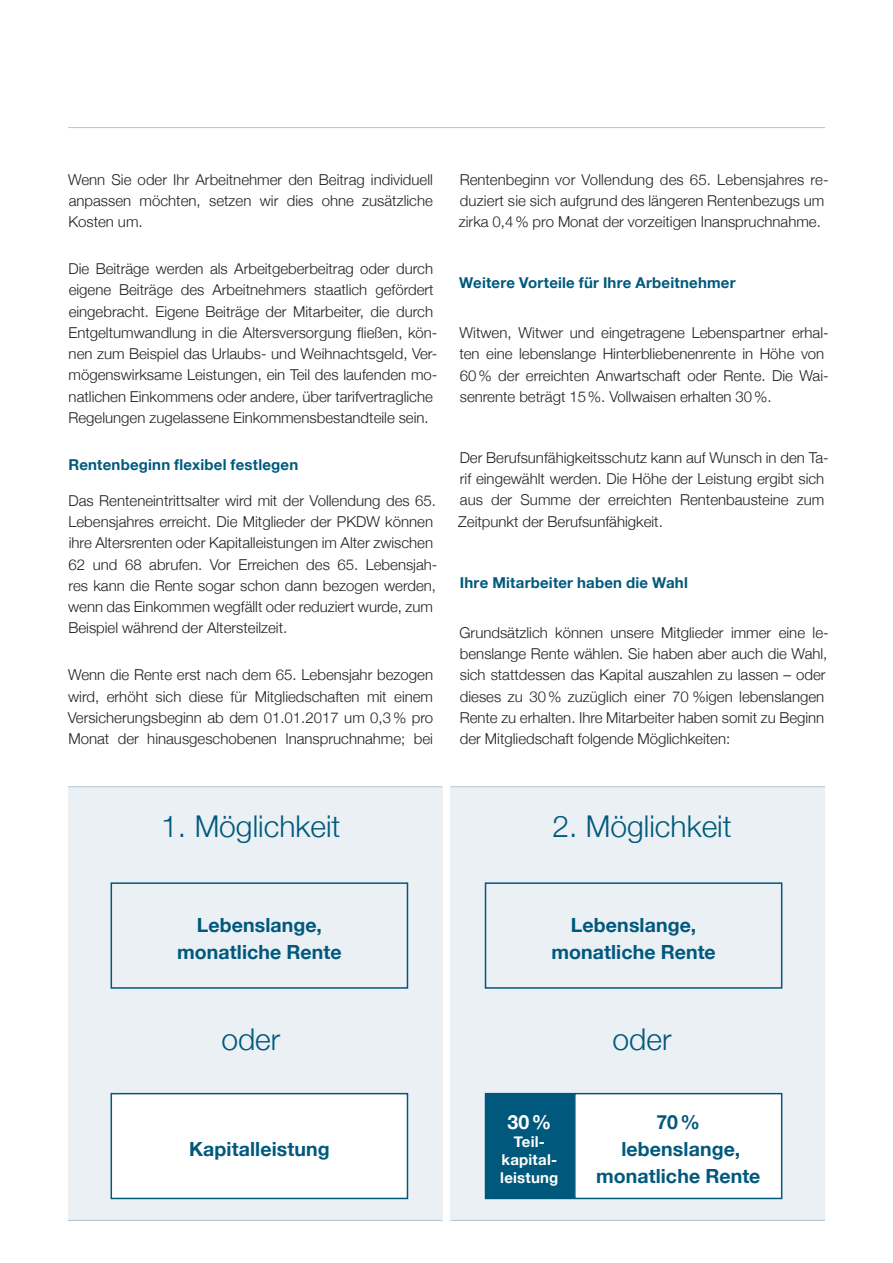
<style>
.page{position:relative;width:893px;height:1263px;background:#fff}
.page>*{position:absolute;margin:0;border:0;box-sizing:border-box;transform-origin:0 0}
.t1{font:300 30px "Helvetica Neue";color:#00597c}
.t2{font:700 19.5px/27px "Helvetica Neue";letter-spacing:.005em;color:#00597c;text-align:center}
.t3{font:700 19.5px "Helvetica Neue";color:#fff}
.t4{font:300 15px/21.3px "Helvetica Neue";color:#231f20}
.t5{font:700 15px "Helvetica Neue";letter-spacing:.015em;color:#00597c}
.t6{font:700 15px/18px "Helvetica Neue";letter-spacing:.015em;color:#fff;text-align:center}
</style>
<div class="page">
<div style="left:68px;top:787px;width:374px;height:433px;background:#ebf0f4"></div>
<div style="left:451px;top:787px;width:374px;height:433px;background:#ebf0f4"></div>
<hr style="left:68px;top:1220px;width:374px;height:1px;background:#b2c4d3">
<hr style="left:451px;top:1220px;width:374px;height:1px;background:#b2c4d3">
<hr style="left:68px;top:786px;width:374px;height:1px;background:#b2c4d3">
<hr style="left:451px;top:786px;width:374px;height:1px;background:#b2c4d3">
<hr style="left:68px;top:127px;width:757px;height:1px;background:#b2c4d3">
<div style="left:111px;top:882px;width:297px;height:107px;border:2px solid #00597c"></div>
<div style="left:485px;top:882px;width:297px;height:107px;border:2px solid #00597c"></div>
<div style="left:111px;top:1094px;width:296px;height:104px;background:#fff"></div>
<div style="left:111px;top:1093px;width:297px;height:106px;border:2px solid #00597c"></div>
<div style="left:575px;top:1094px;width:207px;height:104px;background:#fff"></div>
<div style="left:574px;top:1093px;width:208px;height:106px;border:2px solid #00597c"></div>
<div style="left:485px;top:1094px;width:88px;height:104px;background:#00597c"></div>
<div style="left:485px;top:1093px;width:89px;height:106px;border:2px solid #00597c"></div>
<p class="t4" style="left:68px;top:167px;width:366px;text-align:justify">Wenn Sie oder Ihr Arbeitnehmer den Beitrag individuell anpassen möchten, setzen wir dies ohne zusätzliche Kosten um.</p>
<p class="t4" style="left:68px;top:257px;width:370px">Die Beiträge werden als Arbeitgeberbeitrag oder durch eigene Beiträge des Arbeitnehmers staatlich gefördert eingebracht. Eigene Beiträge der Mitarbeiter, die durch Entgeltumwandlung in die Altersversorgung fließen, kön&shy;nen zum Beispiel das Urlaubs- und Weihnachtsgeld, Ver&shy;mögenswirksame Leistungen, ein Teil des laufenden mo&shy;natlichen Einkommens oder andere, über tarifvertragliche Regelungen zugelassene Einkommensbestandteile sein.</p>
<p class="t5" style="left:68px;top:452px;width:231px">Rentenbeginn flexibel festlegen</p>
<p class="t4" style="left:68px;top:489px;width:371px">Das Renteneintrittsalter wird mit der Vollendung des 65.<br>Lebensjahres erreicht. Die Mitglieder der PKDW können ihre Altersrenten oder Kapitalleistungen im Alter zwischen 62 und 68 abrufen. Vor Erreichen des 65. Lebensjah&shy;res kann die Rente sogar schon dann bezogen werden, wenn das Einkommen wegfällt oder reduziert wurde, zum Beispiel während der Altersteilzeit.</p>
<p class="t4" style="left:68px;top:663px;width:367px;text-align:justify">Wenn die Rente erst nach dem 65. Lebensjahr bezogen wird, erhöht sich diese für Mitgliedschaften mit einem Versicherungsbeginn ab dem 01.01.2017 um 0,3% pro Monat der hinausgeschobenen Inanspruchnahme; bei</p>
<p class="t4" style="left:459px;top:167px;width:371px">Rentenbeginn vor Vollendung des 65. Lebensjahres re&shy;duziert sie sich aufgrund des längeren Rentenbezugs um zirka 0,4% pro Monat der vorzeitigen Inanspruchnahme.</p>
<p class="t5" style="left:459px;top:271px;width:278px">Weitere Vorteile für Ihre Arbeitnehmer</p>
<p class="t4" style="left:459px;top:321px;width:371px">Witwen, Witwer und eingetragene Lebenspartner erhal&shy;ten eine lebenslange Hinterbliebenenrente in Höhe von 60% der erreichten Anwartschaft oder Rente. Die Wai&shy;senrente beträgt 15%. Vollwaisen erhalten 30%.</p>
<p class="t4" style="left:458px;top:446px;width:372px">Der Berufsunfähigkeitsschutz kann auf Wunsch in den Ta&shy;rif eingewählt werden. Die Höhe der Leistung ergibt sich aus der Summe der erreichten Rentenbausteine zum Zeitpunkt der Berufsunfähigkeit.</p>
<p class="t5" style="left:460px;top:570px;width:230px">Ihre Mitarbeiter haben die Wahl</p>
<p class="t4" style="left:459px;top:621px;width:371px">Grundsätzlich können unsere Mitglieder immer eine le&shy;benslange Rente wählen. Sie haben aber auch die Wahl, sich stattdessen das Kapital auszahlen zu lassen – oder dieses zu 30% zuzüglich einer 70 %igen lebenslangen Rente zu erhalten. Ihre Mitarbeiter haben somit zu Beginn der Mitgliedschaft folgende Möglichkeiten:</p>
<h1 class="t1" style="left:161px;top:802px;width:181px">1. Möglichkeit</h1>
<h1 class="t1" style="left:552px;top:802px;width:181px">2. Möglichkeit</h1>
<h2 class="t2" style="left:177px;top:912px;width:166px">Lebenslange, monatliche Rente</h2>
<h2 class="t2" style="left:551px;top:912px;width:166px">Lebenslange, monatliche Rente</h2>
<h1 class="t1" style="left:221px;top:1015px;width:60px">oder</h1>
<h1 class="t1" style="left:613px;top:1015px;width:60px">oder</h1>
<h2 class="t2" style="left:189px;top:1135px;width:142px">Kapitalleistung</h2>
<h2 class="t3" style="left:507px;top:1106px;width:46px">30%</h2>
<p class="t6" style="left:500px;top:1132px;width:60px">Teil&shy;kapital&shy;leistung</p>
<h2 class="t2" style="left:596px;top:1108px;width:166px">70% lebenslange, monatliche Rente</h2>
</div>
